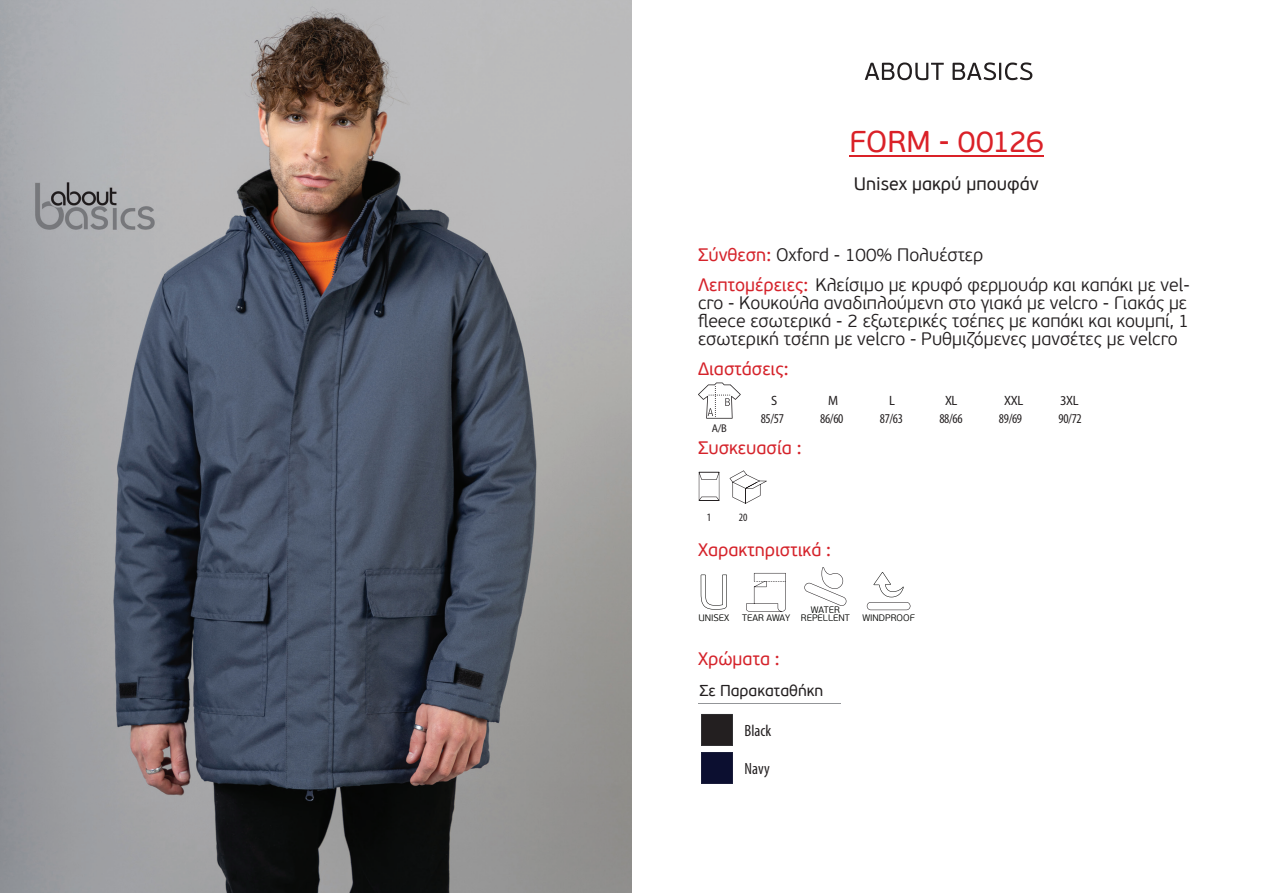
<style>
.page{position:relative;width:1263px;height:893px;background:#fff}
.page>*{position:absolute;margin:0;border:0;box-sizing:border-box;transform-origin:0 0}
.t1{font:30px "PF Beau Sans Pro";letter-spacing:-.01em;color:#da2128}
.t2{font:300 18px/18px "PF Beau Sans Pro";color:#231f20}
.t3{font:18px "PF Beau Sans Pro";color:#d5232b}
.t4{font:18px "PF Beau Sans Pro";color:#231f20}
.t5{font:condensed 16.35px "Myriad Pro";color:#231f20}
.t6{font:15.75px "PF Beau Sans Pro";color:#231f20}
.t7{font:condensed 13.5px "Myriad Pro";letter-spacing:-.025em;color:#231f20}
.t8{font:semi-condensed 13.5px "Myriad Pro";letter-spacing:-.025em;color:#231f20}
.t9{font:semi-condensed 11.25px "Myriad Pro";color:#231f20}
.t10{font:condensed 11.25px "Myriad Pro";color:#231f20}
.t11{font:300 9.45px/8.2px "PF Beau Sans Pro";color:#040503;text-align:center}
.s1{font-weight:400;color:#d5232b}
</style>
<div class="page">
<svg style="left:865px;top:62px;width:167px;height:18px"></svg>
<hr style="left:698px;top:704px;width:143px;height:1px;background:#939598">
<svg style="left:701px;top:714px;width:32px;height:31px"></svg>
<svg style="left:701px;top:752px;width:32px;height:32px"></svg>
<svg style="left:698px;top:382px;width:43px;height:37px"></svg>
<svg style="left:699px;top:472px;width:20px;height:29px"></svg>
<svg style="left:730px;top:470px;width:37px;height:34px"></svg>
<img style="left:0;top:0;width:631px;height:893px">
<hr style="left:849px;top:155px;width:195px;height:1px;background:#da2128">
<svg style="left:701px;top:575px;width:26px;height:35px"></svg>
<svg style="left:746px;top:573px;width:40px;height:39px"></svg>
<svg style="left:867px;top:572px;width:43px;height:38px"></svg>
<svg style="left:804px;top:567px;width:42px;height:39px"></svg>
<h1 class="t1" style="left:849px;top:130px;width:196px">FORM - 00126</h1>
<p class="t4" style="left:854px;top:176px;width:186px">Unisex µακρύ µπουφάν</p>
<p class="t2" style="left:698px;top:242px;width:493px;line-height:30px"><span class="s1">Σύνθεση:</span> Oxford - 100% Πολυέστερ<br><span class="s1">Λεπτοµέρειες:</span> Κλείσιµο µε κρυφό φερµουάρ και καπάκι µε vel-</p>
<p class="t2" style="left:698px;top:296px;width:493px;text-align:justify">cro - Κουκούλα αναδιπλούµενη στο γιακά µε velcro - Γιακάς µε fleece εσωτερικά - 2 εξωτερικές τσέπες µε καπάκι και κουµπί, 1 εσωτερική τσέπη µε velcro - Ρυθµιζόµενες µανσέτες µε velcro</p>
<p class="t3" style="left:698px;top:362px;width:92px">∆ιαστάσεις:</p>
<p class="t9" style="left:712px;top:422px;width:17px">A/B</p>
<p class="t8" style="left:771px;top:393px;width:8px">S</p>
<p class="t8" style="left:828px;top:393px;width:12px">M</p>
<p class="t8" style="left:889px;top:393px;width:7px">L</p>
<p class="t8" style="left:945px;top:393px;width:14px">XL</p>
<p class="t8" style="left:1004px;top:393px;width:20px">XXL</p>
<p class="t8" style="left:1060px;top:393px;width:20px">3XL</p>
<p class="t7" style="left:761px;top:410px;width:25px">85/57</p>
<p class="t7" style="left:820px;top:410px;width:25px">86/60</p>
<p class="t7" style="left:880px;top:410px;width:25px">87/63</p>
<p class="t7" style="left:939px;top:410px;width:25px">88/66</p>
<p class="t7" style="left:999px;top:410px;width:25px">89/69</p>
<p class="t7" style="left:1058px;top:410px;width:25px">90/72</p>
<p class="t3" style="left:698px;top:441px;width:105px">Συσκευασία :</p>
<p class="t10" style="left:707px;top:510px;width:6px">1</p>
<p class="t10" style="left:739px;top:510px;width:10px">20</p>
<p class="t3" style="left:698px;top:542px;width:135px">Χαρακτηριστικά :</p>
<p class="t11" style="left:801px;top:606px;width:50px">WATER<br>REPELLENT</p>
<p class="t11" style="left:698px;top:614px;width:32px">UNISEX</p>
<p class="t11" style="left:742px;top:615px;width:50px">TEAR AWAY</p>
<p class="t11" style="left:862px;top:614px;width:54px">WINDPROOF</p>
<p class="t3" style="left:698px;top:651px;width:83px">Χρώµατα :</p>
<p class="t6" style="left:699px;top:684px;width:125px">Σε Παρακαταθήκη</p>
<p class="t5" style="left:745px;top:720px;width:28px">Black</p>
<p class="t5" style="left:745px;top:759px;width:27px">Navy</p>
</div>
